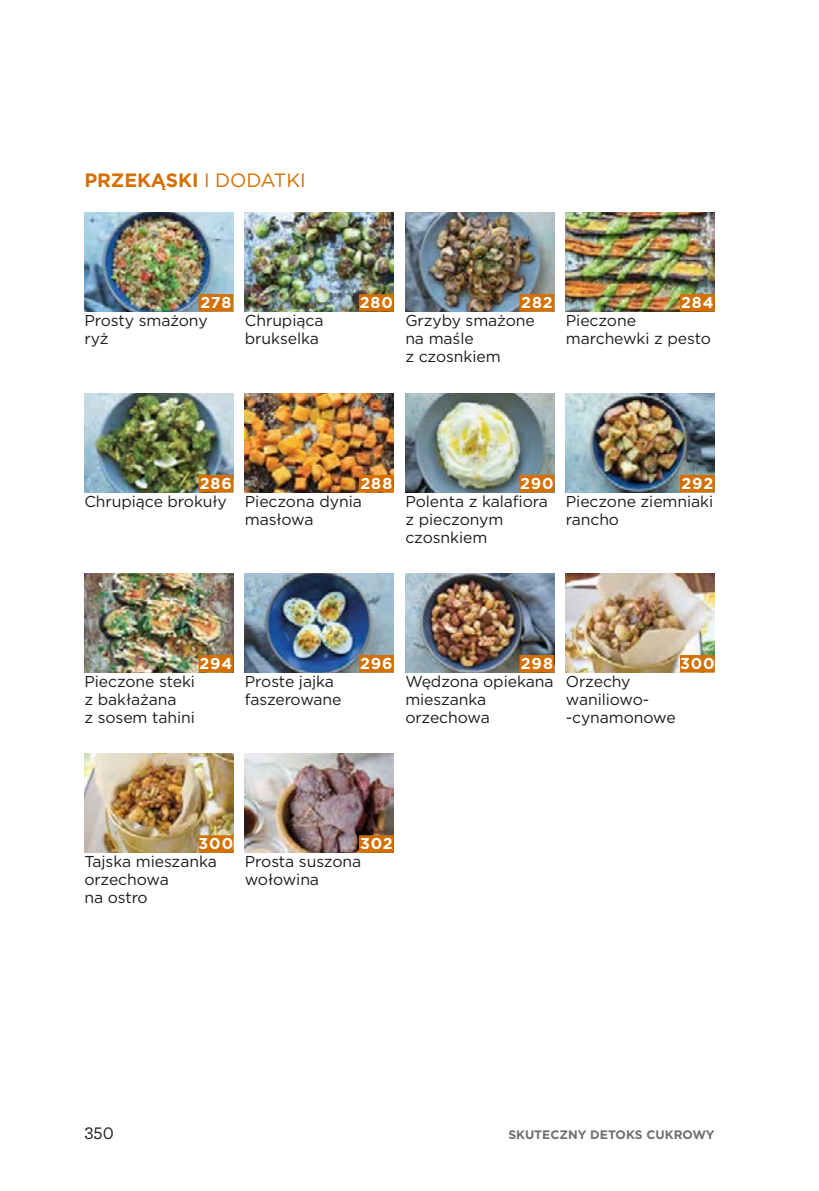
<style>
.page{position:relative;width:819px;height:1191px;background:#fff}
.page>*{position:absolute;margin:0;border:0;box-sizing:border-box;transform-origin:0 0}
.t1{font:700 19.25px "Gotham";letter-spacing:-.005em;color:#d47000}
.t2{font:500 17.5px "Archer Pro";color:#1d1d1b}
.t3{font:15.75px/18px "Gotham";letter-spacing:-.005em;color:#1d1d1b}
.t4{font:700 15.75px "Gotham";letter-spacing:.06em;color:#fff}
.t5{font:700 12.25px "Gotham";color:#706f6f}
.s1{font-weight:400}
</style>
<div class="page">
<img style="left:84px;top:753px;width:149px;height:99px">
<img style="left:84px;top:212px;width:149px;height:100px">
<img style="left:84px;top:393px;width:149px;height:99px">
<img style="left:84px;top:573px;width:149px;height:99px">
<img style="left:245px;top:212px;width:149px;height:100px">
<img style="left:245px;top:393px;width:149px;height:99px">
<img style="left:245px;top:573px;width:149px;height:99px">
<img style="left:245px;top:753px;width:149px;height:99px">
<img style="left:405px;top:212px;width:149px;height:100px">
<img style="left:405px;top:393px;width:149px;height:99px">
<img style="left:405px;top:573px;width:149px;height:99px">
<img style="left:566px;top:212px;width:148px;height:100px">
<img style="left:566px;top:393px;width:148px;height:99px">
<img style="left:566px;top:573px;width:148px;height:99px">
<div style="left:198px;top:294px;width:35px;height:18px;background:#d47000"></div>
<div style="left:359px;top:294px;width:35px;height:18px;background:#d47000"></div>
<div style="left:519px;top:294px;width:35px;height:18px;background:#d47000"></div>
<div style="left:680px;top:294px;width:34px;height:18px;background:#d47000"></div>
<div style="left:198px;top:475px;width:35px;height:17px;background:#d47000"></div>
<div style="left:359px;top:475px;width:35px;height:17px;background:#d47000"></div>
<div style="left:519px;top:475px;width:35px;height:17px;background:#d47000"></div>
<div style="left:680px;top:475px;width:34px;height:17px;background:#d47000"></div>
<div style="left:198px;top:655px;width:35px;height:17px;background:#d47000"></div>
<div style="left:359px;top:655px;width:35px;height:17px;background:#d47000"></div>
<div style="left:519px;top:655px;width:35px;height:17px;background:#d47000"></div>
<div style="left:680px;top:655px;width:34px;height:17px;background:#d47000"></div>
<div style="left:198px;top:835px;width:35px;height:17px;background:#d47000"></div>
<div style="left:359px;top:835px;width:35px;height:17px;background:#d47000"></div>
<p class="t1" style="left:84px;top:168px;width:223px">PRZEKĄSKI <span class="s1">I DODATKI</span></p>
<p class="t4" style="left:200px;top:292px;width:32px">278</p>
<p class="t3" style="left:84px;top:311px;width:125px">Prosty smażony ryż</p>
<p class="t3" style="left:245px;top:311px;width:80px">Chrupiąca brukselka</p>
<p class="t4" style="left:360px;top:292px;width:35px">280</p>
<p class="t4" style="left:521px;top:292px;width:33px">282</p>
<p class="t3" style="left:405px;top:311px;width:131px">Grzyby smażone na maśle<br>z czosnkiem</p>
<p class="t4" style="left:681px;top:292px;width:34px">284</p>
<p class="t3" style="left:566px;top:311px;width:147px">Pieczone marchewki z pesto</p>
<p class="t4" style="left:200px;top:473px;width:34px">286</p>
<p class="t3" style="left:84px;top:492px;width:144px">Chrupiące brokuły</p>
<p class="t4" style="left:360px;top:473px;width:33px">288</p>
<p class="t3" style="left:245px;top:492px;width:118px">Pieczona dynia masłowa</p>
<p class="t4" style="left:520px;top:473px;width:35px">290</p>
<p class="t3" style="left:405px;top:492px;width:144px">Polenta z kalafiora z pieczonym czosnkiem</p>
<p class="t4" style="left:681px;top:473px;width:33px">292</p>
<p class="t3" style="left:566px;top:492px;width:149px">Pieczone ziemniaki rancho</p>
<p class="t4" style="left:199px;top:653px;width:34px">294</p>
<p class="t3" style="left:84px;top:672px;width:112px">Pieczone steki z bakłażana<br>z sosem tahini</p>
<p class="t3" style="left:245px;top:672px;width:98px">Proste jajka faszerowane</p>
<p class="t4" style="left:360px;top:653px;width:34px">296</p>
<p class="t4" style="left:521px;top:653px;width:34px">298</p>
<p class="t3" style="left:405px;top:672px;width:150px">Wędzona opiekana mieszanka orzechowa</p>
<p class="t4" style="left:680px;top:653px;width:36px">300</p>
<p class="t3" style="left:566px;top:672px;width:111px">Orzechy waniliowo-‑cynamonowe</p>
<p class="t4" style="left:199px;top:833px;width:36px">300</p>
<p class="t3" style="left:84px;top:852px;width:134px">Tajska mieszanka orzechowa<br>na ostro</p>
<p class="t4" style="left:360px;top:833px;width:34px">302</p>
<p class="t3" style="left:245px;top:852px;width:118px">Prosta suszona wołowina</p>
<p class="t2" style="left:84px;top:1120px;width:31px">350</p>
<p class="t5" style="left:508px;top:1126px;width:208px">SKUTECZNY DETOKS CUKROWY</p>
</div>
